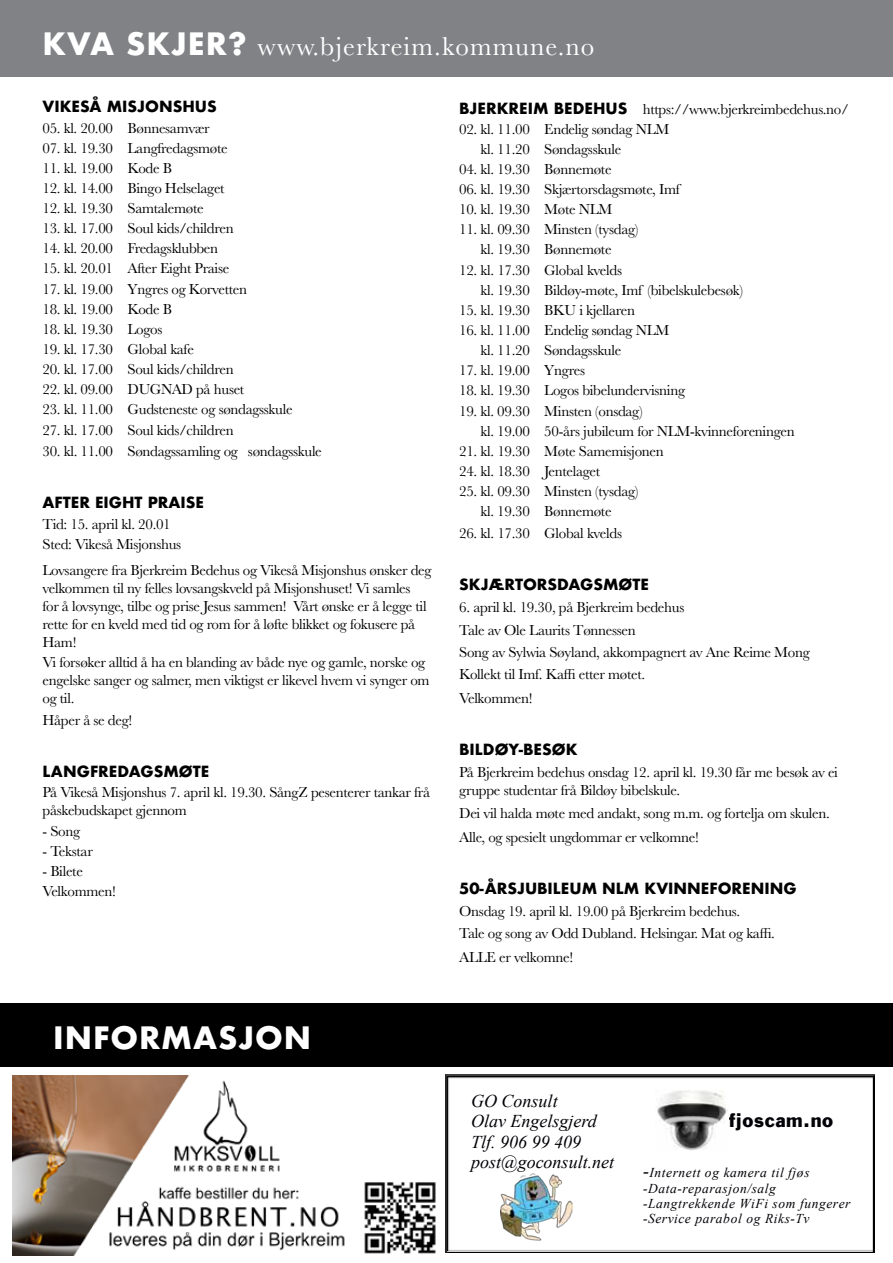
<style>
.page{position:relative;width:893px;height:1263px;background:#fff}
.page>*{position:absolute;margin:0;border:0;box-sizing:border-box;transform-origin:0 0}
.t1{font:700 30px "Futura";letter-spacing:.03em;color:#fff}
.t2{font:27px "Baskerville";letter-spacing:.04em;color:#fff}
.t3{font:italic 18px/20.1px "Times New Roman";color:#020106}
.t4{font:18px "Franklin Gothic";letter-spacing:.035em;color:#020106}
.t5{font:15px/20.1px "Baskerville";letter-spacing:-.02em;color:#000}
.t6{font:700 15px "Futura";color:#000}
.t7{font:italic 13.5px/15.5px "Times New Roman";letter-spacing:.04em;color:#020106}
.s1{font-family:"Futura";font-weight:700;font-size:30px}
.s2{font-family:"Futura";font-weight:700}
.s3{font-size:18px}
</style>
<div class="page">
<div style="left:0;top:0;width:893px;height:77px;background:#808285"></div>
<img style="left:13px;top:1075px;width:423px;height:181px">
<div style="left:0;top:1003px;width:893px;height:64px;background:#000"></div>
<img style="left:445px;top:1074px;width:429px;height:179px">
<h2 class="t2" style="left:43px;top:29px;width:553px"><span class="s1">KVA SKJER?</span> www.bjerkreim.kommune.no</h2>
<p class="t6" style="left:43px;top:96px;width:176px">VIKESÅ MISJONSHUS</p>
<p class="t5" style="left:43px;top:118px;width:169px">05. kl. 20.00 Bønnesamvær</p>
<p class="t5" style="left:43px;top:138px;width:187px">07. kl. 19.30 Langfredagsmøte</p>
<p class="t5" style="left:43px;top:158px;width:131px">11. kl. 19.00 Kode B</p>
<p class="t5" style="left:43px;top:178px;width:184px">12. kl. 14.00 Bingo Helselaget</p>
<p class="t5" style="left:43px;top:198px;width:163px">12. kl. 19.30 Samtalemøte</p>
<p class="t5" style="left:43px;top:218px;width:193px">13. kl. 17.00 Soul kids/children</p>
<p class="t5" style="left:43px;top:239px;width:177px">14. kl. 20.00 Fredagsklubben</p>
<p class="t5" style="left:43px;top:259px;width:188px">15. kl. 20.01 After Eight Praise</p>
<p class="t5" style="left:43px;top:279px;width:206px">17. kl. 19.00 Yngres og Korvetten</p>
<p class="t5" style="left:43px;top:299px;width:131px">18. kl. 19.00 Kode B</p>
<p class="t5" style="left:43px;top:319px;width:121px">18. kl. 19.30 Logos</p>
<p class="t5" style="left:43px;top:339px;width:153px">19. kl. 17.30 Global kafe</p>
<p class="t5" style="left:43px;top:359px;width:193px">20. kl. 17.00 Soul kids/children</p>
<p class="t5" style="left:43px;top:380px;width:203px">22. kl. 09.00 DUGNAD på huset</p>
<p class="t5" style="left:43px;top:400px;width:252px">23. kl. 11.00 Gudsteneste og søndagsskule</p>
<p class="t5" style="left:43px;top:420px;width:193px">27. kl. 17.00 Soul kids/children</p>
<p class="t5" style="left:43px;top:442px;width:281px">30. kl. 11.00 Søndagssamling og søndagsskule</p>
<p class="t6" style="left:43px;top:492px;width:163px">AFTER EIGHT PRAISE</p>
<p class="t5" style="left:43px;top:514px;width:140px">Tid: 15. april kl. 20.01<br>Sted: Vikeså Misjonshus</p>
<p class="t5" style="left:43px;top:562px;width:390px;line-height:18px">Lovsangere fra Bjerkreim Bedehus og Vikeså Misjonshus ønsker deg velkommen til ny felles lovsangskveld på Misjonshuset! Vi samles<br>for å lovsynge, tilbe og prise Jesus sammen! Vårt ønske er å legge til rette for en kveld med tid og rom for å løfte blikket og fokusere på Ham!</p>
<p class="t5" style="left:43px;top:654px;width:389px;line-height:18px">Vi forsøker alltid å ha en blanding av både nye og gamle, norske og engelske sanger og salmer, men viktigst er likevel hvem vi synger om og til.</p>
<p class="t5" style="left:43px;top:711px;width:91px">Håper å se deg!</p>
<p class="t6" style="left:43px;top:761px;width:168px">LANGFREDAGSMØTE</p>
<p class="t5" style="left:43px;top:784px;width:389px;line-height:18px">På Vikeså Misjonshus 7. april kl. 19.30. SångZ pesenterer tankar frå påskebudskapet gjennom</p>
<p class="t5" style="left:43px;top:821px;width:39px">- Song</p>
<p class="t5" style="left:43px;top:841px;width:52px">- Tekstar</p>
<p class="t5" style="left:43px;top:861px;width:75px">- Bilete<br>Velkommen!</p>
<p class="t5" style="left:459px;top:99px;width:391px"><span class="s2">BJERKREIM BEDEHUS</span> https://www.bjerkreimbedehus.no/</p>
<p class="t5" style="left:480px;top:119px;width:190px;text-indent:-21px">02. kl. 11.00 Endelig søndag NLM kl. 11.20 Søndagsskule</p>
<p class="t5" style="left:459px;top:159px;width:154px">04. kl. 19.30 Bønnemøte</p>
<p class="t5" style="left:459px;top:179px;width:222px">06. kl. 19.30 Skjærtorsdagsmøte, Imf</p>
<p class="t5" style="left:459px;top:199px;width:155px">10. kl. 19.30 Møte NLM</p>
<p class="t5" style="left:459px;top:220px;width:181px;text-align:center">11. kl. 09.30 Minsten (tysdag) kl. 19.30 Bønnemøte</p>
<p class="t5" style="left:480px;top:260px;width:264px;text-indent:-21px">12. kl. 17.30 Global kvelds<br>kl. 19.30 Bildøy-møte, Imf (bibelskulebesøk)</p>
<p class="t5" style="left:459px;top:300px;width:177px">15. kl. 19.30 BKU i kjellaren</p>
<p class="t5" style="left:480px;top:320px;width:190px;text-indent:-21px">16. kl. 11.00 Endelig søndag NLM kl. 11.20 Søndagsskule</p>
<p class="t5" style="left:459px;top:361px;width:127px">17. kl. 19.00 Yngres</p>
<p class="t5" style="left:459px;top:381px;width:227px">18. kl. 19.30 Logos bibelundervisning</p>
<p class="t5" style="left:480px;top:401px;width:316px;text-indent:-21px">19. kl. 09.30 Minsten (onsdag)<br>kl. 19.00 50-års jubileum for NLM-kvinneforeningen</p>
<p class="t5" style="left:459px;top:441px;width:206px">21. kl. 19.30 Møte Samemisjonen</p>
<p class="t5" style="left:459px;top:461px;width:143px">24. kl. 18.30 Jentelaget</p>
<p class="t5" style="left:459px;top:481px;width:181px;text-align:center">25. kl. 09.30 Minsten (tysdag) kl. 19.30 Bønnemøte</p>
<p class="t5" style="left:459px;top:523px;width:164px">26. kl. 17.30 Global kvelds</p>
<p class="t6" style="left:459px;top:574px;width:191px">SKJÆRTORSDAGSMØTE</p>
<p class="t5" style="left:459px;top:597px;width:352px;line-height:22.2px">6. april kl. 19.30, på Bjerkreim bedehus<br>Tale av Ole Laurits Tønnessen<br>Song av Sylwia Søyland, akkompagnert av Ane Reime Mong Kollekt til Imf. Kaffi etter møtet.</p>
<p class="t5" style="left:459px;top:688px;width:75px">Velkommen!</p>
<p class="t6" style="left:459px;top:739px;width:120px">BILDØY-BESØK</p>
<p class="t5" style="left:459px;top:764px;width:380px;line-height:18px">På Bjerkreim bedehus onsdag 12. april kl. 19.30 får me besøk av ei gruppe studentar frå Bildøy bibelskule.</p>
<p class="t5" style="left:459px;top:801px;width:372px;line-height:24px">Dei vil halda møte med andakt, song m.m. og fortelja om skulen.<br>Alle, og spesielt ungdommar er velkomne!</p>
<p class="t6" style="left:459px;top:877px;width:339px">50-ÅRSJUBILEUM NLM KVINNEFORENING</p>
<p class="t5" style="left:459px;top:900px;width:317px;line-height:22.2px">Onsdag 19. april kl. 19.00 på Bjerkreim bedehus.<br>Tale og song av Odd Dubland. Helsingar. Mat og kaffi.</p>
<p class="t5" style="left:459px;top:948px;width:115px">ALLE er velkomne!</p>
<h1 class="t1" style="left:53px;top:1016px;width:259px">INFORMASJON</h1>
<p class="t3" style="left:471px;top:1091px;width:145px">GO Consult<br>Olav Engelsgjerd<br>Tlf. 906 99 409 post@goconsult.net</p>
<p class="t4" style="left:729px;top:1109px;width:106px">fjoscam.no</p>
<p class="t7" style="left:643px;top:1164px;width:209px"><span class="s3">-</span>Internett og kamera til fjøs -Data-reparasjon/salg -Langtrekkende WiFi som fungerer -Service parabol og Riks-Tv</p>
</div>
